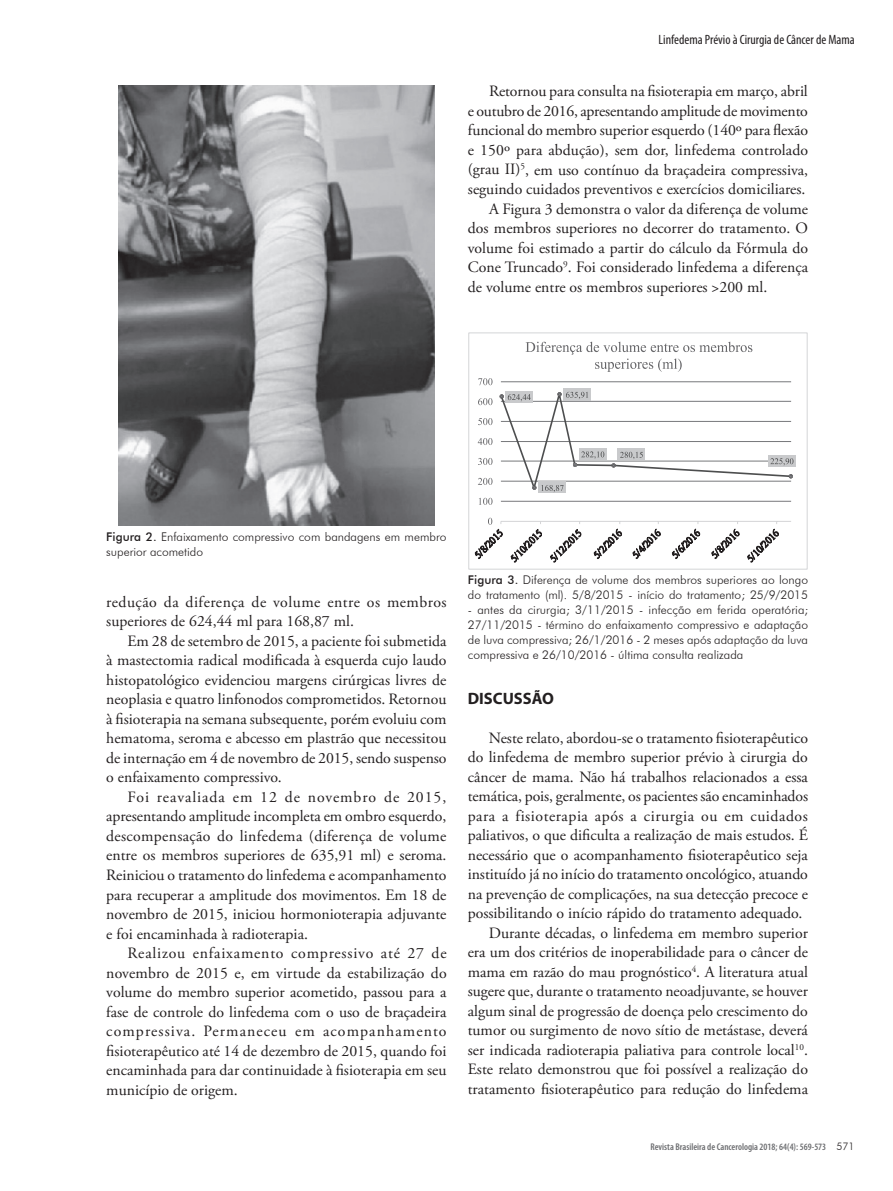
<style>
.page{position:relative;width:893px;height:1191px;background:#fff}
.page>*{position:absolute;margin:0;border:0;box-sizing:border-box;transform-origin:0 0}
.t1{font:700 16.5px "Myriad Pro";color:#231f20}
.t2{font:15.75px/19.5px "Adobe Garamond Pro";color:#231f20;text-align:justify}
.t3{font:15.75px/19.5px "Adobe Garamond Pro";letter-spacing:.03em;color:#231f20}
.t4{font:15.75px "Adobe Garamond Pro";letter-spacing:.035em;color:#231f20}
.t5{font:condensed 13.5px "Myriad Pro";color:#231f20}
.t6{font:300 12px/15px "Futura BT";color:#231f20}
.t7{font:300 10.5px "Futura BT";color:#231f20}
.t8{font:600 condensed 9.75px "Myriad Pro";color:#6c6d70}
.s1{font-weight:500}
</style>
<div class="page">
<img style="left:119px;top:85px;width:315px;height:440px">
<hr style="left:501px;top:501px;width:290px;height:1px;background:#78797c">
<hr style="left:501px;top:381px;width:290px;height:1px;background:#78797c">
<hr style="left:501px;top:521px;width:290px;height:1px;background:#d4d5d7">
<svg style="left:793px;top:455px;width:3px;height:12px"></svg>
<svg style="left:499px;top:388px;width:294px;height:105px"></svg>
<svg style="left:479px;top:498px;width:13px;height:7px"></svg>
<svg style="left:478px;top:478px;width:14px;height:7px"></svg>
<svg style="left:478px;top:458px;width:14px;height:7px"></svg>
<svg style="left:478px;top:438px;width:14px;height:7px"></svg>
<svg style="left:478px;top:418px;width:14px;height:7px"></svg>
<svg style="left:478px;top:398px;width:14px;height:7px"></svg>
<svg style="left:478px;top:378px;width:14px;height:7px"></svg>
<svg style="left:475px;top:518px;width:27px;height:41px"></svg>
<svg style="left:511px;top:522px;width:31px;height:40px"></svg>
<svg style="left:550px;top:522px;width:31px;height:40px"></svg>
<svg style="left:594px;top:522px;width:28px;height:37px"></svg>
<svg style="left:633px;top:522px;width:27px;height:37px"></svg>
<svg style="left:672px;top:522px;width:28px;height:37px"></svg>
<svg style="left:711px;top:522px;width:28px;height:37px"></svg>
<svg style="left:747px;top:522px;width:31px;height:40px"></svg>
<svg style="left:526px;top:342px;width:226px;height:30px"></svg>
<div style="left:468px;top:332px;width:339px;height:237px;border:1px solid #d4d5d7"></div>
<p class="t5" style="left:659px;top:32px;width:198px">Linfedema Prévio à Cirurgia de Câncer de Mama</p>
<p class="t2" style="left:489px;top:82px;width:320px">Retornou para consulta na fisioterapia em março, abril</p>
<p class="t2" style="left:468px;top:102px;width:342px">e outubro de 2016, apresentando amplitude de movimento</p>
<p class="t2" style="left:468px;top:121px;width:342px">funcional do membro superior esquerdo (140º para flexão</p>
<p class="t2" style="left:468px;top:141px;width:342px">e 150º para abdução), sem dor, linfedema controlado</p>
<p class="t2" style="left:468px;top:160px;width:342px">(grau II)<sup>5</sup>, em uso contínuo da braçadeira compressiva,</p>
<p class="t2" style="left:468px;top:180px;width:339px">seguindo cuidados preventivos e exercícios domiciliares.</p>
<p class="t2" style="left:489px;top:199px;width:320px">A Figura 3 demonstra o valor da diferença de volume</p>
<p class="t2" style="left:468px;top:219px;width:342px">dos membros superiores no decorrer do tratamento. O</p>
<p class="t2" style="left:468px;top:238px;width:342px">volume foi estimado a partir do cálculo da Fórmula do</p>
<p class="t2" style="left:468px;top:258px;width:342px">Cone Truncado<sup>9</sup>. Foi considerado linfedema a diferença</p>
<p class="t2" style="left:468px;top:277px;width:301px">de volume entre os membros superiores &gt;200 ml.</p>
<p class="t6" style="left:106px;top:529px;width:342px"><span class="s1">Figura 2.</span> Enfaixamento compressivo com bandagens em membro superior acometido</p>
<p class="t3" style="left:106px;top:593px;width:342px">redução da diferença de volume entre os membros superiores de 624,44 ml para 168,87 ml.</p>
<p class="t2" style="left:106px;top:632px;width:342px;text-indent:21px">Em 28 de setembro de 2015, a paciente foi submetida à mastectomia radical modificada à esquerda cujo laudo histopatológico evidenciou margens cirúrgicas livres de neoplasia e quatro linfonodos comprometidos. Retornou à fisioterapia na semana subsequente, porém evoluiu com hematoma, seroma e abcesso em plastrão que necessitou de internação em 4 de novembro de 2015, sendo suspenso o enfaixamento compressivo.</p>
<p class="t2" style="left:106px;top:787px;width:342px;text-indent:21px">Foi reavaliada em 12 de novembro de 2015, apresentando amplitude incompleta em ombro esquerdo, descompensação do linfedema (diferença de volume entre os membros superiores de 635,91 ml) e seroma.<br>Reiniciou o tratamento do linfedema e acompanhamento para recuperar a amplitude dos movimentos. Em 18 de novembro de 2015, iniciou hormonioterapia adjuvante e foi encaminhada à radioterapia.</p>
<p class="t2" style="left:106px;top:943px;width:342px;text-indent:21px">Realizou enfaixamento compressivo até 27 de novembro de 2015 e, em virtude da estabilização do volume do membro superior acometido, passou para a fase de controle do linfedema com o uso de braçadeira compressiva. Permaneceu em acompanhamento fisioterapêutico até 14 de dezembro de 2015, quando foi encaminhada para dar continuidade à fisioterapia em seu município de origem.</p>
<p class="t6" style="left:468px;top:572px;width:342px"><span class="s1">Figura 3.</span> Diferença de volume dos membros superiores ao longo do tratamento (ml). 5/8/2015 - início do tratamento; 25/9/2015</p>
<p class="t6" style="left:468px;top:602px;width:342px;text-align:justify">- antes da cirurgia; 3/11/2015 - infecção em ferida operatória; 27/11/2015 - término do enfaixamento compressivo e adaptação de luva compressiva; 26/1/2016 - 2 meses após adaptação da luva compressiva e 26/10/2016 - última consulta realizada</p>
<p class="t1" style="left:468px;top:687px;width:88px">DISCUSSÃO</p>
<p class="t2" style="left:489px;top:728px;width:320px">Neste relato, abordou-se o tratamento fisioterapêutico</p>
<p class="t2" style="left:468px;top:748px;width:342px">do linfedema de membro superior prévio à cirurgia do</p>
<p class="t2" style="left:468px;top:767px;width:342px">câncer de mama. Não há trabalhos relacionados a essa</p>
<p class="t2" style="left:468px;top:787px;width:342px">temática, pois, geralmente, os pacientes são encaminhados</p>
<p class="t4" style="left:468px;top:806px;width:342px">para a fisioterapia após a cirurgia ou em cuidados</p>
<p class="t2" style="left:468px;top:826px;width:342px">paliativos, o que dificulta a realização de mais estudos. É</p>
<p class="t2" style="left:468px;top:845px;width:342px">necessário que o acompanhamento fisioterapêutico seja</p>
<p class="t2" style="left:468px;top:865px;width:342px">instituído já no início do tratamento oncológico, atuando</p>
<p class="t2" style="left:468px;top:884px;width:342px">na prevenção de complicações, na sua detecção precoce e</p>
<p class="t2" style="left:468px;top:904px;width:336px">possibilitando o início rápido do tratamento adequado.</p>
<p class="t2" style="left:489px;top:923px;width:320px">Durante décadas, o linfedema em membro superior</p>
<p class="t2" style="left:468px;top:943px;width:342px">era um dos critérios de inoperabilidade para o câncer de</p>
<p class="t2" style="left:468px;top:962px;width:342px">mama em razão do mau prognóstico<sup>4</sup>. A literatura atual</p>
<p class="t2" style="left:468px;top:982px;width:342px">sugere que, durante o tratamento neoadjuvante, se houver</p>
<p class="t2" style="left:468px;top:1001px;width:342px">algum sinal de progressão de doença pelo crescimento do</p>
<p class="t2" style="left:468px;top:1021px;width:342px">tumor ou surgimento de novo sítio de metástase, deverá</p>
<p class="t2" style="left:468px;top:1040px;width:342px">ser indicada radioterapia paliativa para controle local<sup>10</sup>.</p>
<p class="t2" style="left:468px;top:1060px;width:342px">Este relato demonstrou que foi possível a realização do</p>
<p class="t2" style="left:468px;top:1079px;width:342px">tratamento fisioterapêutico para redução do linfedema</p>
<p class="t8" style="left:650px;top:1141px;width:177px">Revista Brasileira de Cancerologia 2018; 64(4): 569-573</p>
<p class="t7" style="left:836px;top:1140px;width:20px">571</p>
</div>
